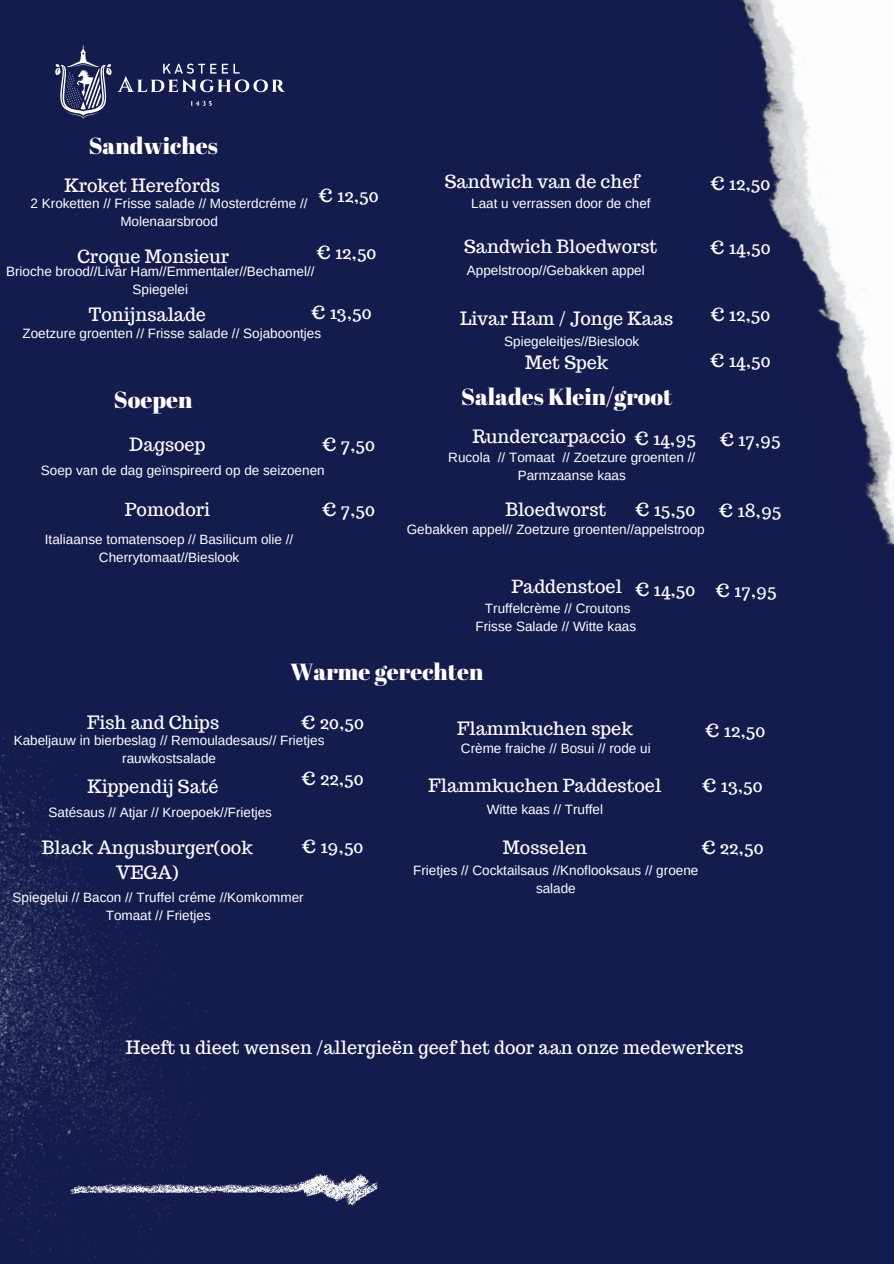
<style>
.page{position:relative;width:894px;height:1264px;background:#fff}
.page>*{position:absolute;margin:0;border:0;box-sizing:border-box;transform-origin:0 0}
.t1{font:23.25px "Abril Fatface";color:#fff}
.t2{font:18px/24.8px "Trocchi";color:#fff;text-align:center}
.t3{font:13.5px/18px "Arimo";color:#fff;text-align:center}
</style>
<div class="page">
<div style="left:0;top:0;width:893px;height:1263px;background:#141b4d"></div>
<svg style="left:55px;top:44px;width:230px;height:74px"></svg>
<svg style="left:306px;top:1174px;width:72px;height:31px"></svg>
<img style="left:0;top:724px;width:306px;height:535px">
<img style="left:742px;top:0;width:151px;height:545px">
<h2 class="t1" style="left:89px;top:130px;width:131px">Sandwiches</h2>
<h2 class="t2" style="left:64px;top:173px;width:157px">Kroket Herefords</h2>
<h2 class="t3" style="left:31px;top:194px;width:278px">2 Kroketten // Frisse salade // Mosterdcréme //<br>Molenaarsbrood</h2>
<p class="t2" style="left:318px;top:183px;width:62px">€ 12,50</p>
<h2 class="t2" style="left:316px;top:240px;width:62px">€ 12,50</h2>
<h2 class="t2" style="left:77px;top:244px;width:153px">Croque Monsieur</h2>
<h2 class="t3" style="left:6px;top:263px;width:310px">Brioche brood//Livar Ham//Emmentaler//Bechamel//</h2>
<h2 class="t3" style="left:132px;top:281px;width:57px">Spiegelei</h2>
<p class="t3" style="left:23px;top:324px;width:300px">Zoetzure groenten // Frisse salade // Sojaboontjes</p>
<h2 class="t2" style="left:311px;top:299px;width:62px">€ 13,50</h2>
<h2 class="t2" style="left:89px;top:301px;width:119px">Tonijnsalade</h2>
<h2 class="t1" style="left:114px;top:383px;width:80px">Soepen</h2>
<h2 class="t2" style="left:129px;top:432px;width:77px">Dagsoep</h2>
<p class="t2" style="left:322px;top:431px;width:54px">€ 7,50</p>
<p class="t3" style="left:41px;top:461px;width:285px">Soep van de dag geïnspireerd op de seizoenen</p>
<h2 class="t2" style="left:125px;top:497px;width:87px">Pomodori</h2>
<h2 class="t2" style="left:322px;top:497px;width:54px">€ 7,50</h2>
<h2 class="t3" style="left:45px;top:530px;width:250px">Italiaanse tomatensoep // Basilicum olie //</h2>
<h2 class="t3" style="left:99px;top:548px;width:142px">Cherrytomaat//Bieslook</h2>
<h1 class="t2" style="left:444px;top:169px;width:196px">Sandwich van de chef</h1>
<h2 class="t3" style="left:471px;top:194px;width:181px">Laat u verrassen door de chef</h2>
<h2 class="t2" style="left:464px;top:233px;width:195px">Sandwich Bloedworst</h2>
<h2 class="t3" style="left:467px;top:261px;width:179px">Appelstroop//Gebakken appel</h2>
<h2 class="t2" style="left:460px;top:305px;width:215px">Livar Ham / Jonge Kaas</h2>
<h2 class="t3" style="left:504px;top:332px;width:136px">Spiegeleitjes//Bieslook</h2>
<p class="t2" style="left:525px;top:350px;width:85px">Met Spek</p>
<h2 class="t2" style="left:709px;top:170px;width:62px">€ 12,50</h2>
<p class="t2" style="left:709px;top:235px;width:62px">€ 14,50</p>
<h2 class="t2" style="left:709px;top:302px;width:62px">€ 12,50</h2>
<p class="t2" style="left:709px;top:348px;width:62px">€ 14,50</p>
<h2 class="t1" style="left:461px;top:380px;width:212px">Salades Klein/groot</h2>
<p class="t2" style="left:472px;top:424px;width:155px">Rundercarpaccio</p>
<p class="t2" style="left:719px;top:427px;width:63px">€ 17,95</p>
<p class="t3" style="left:448px;top:448px;width:248px">Rucola // Tomaat // Zoetzure groenten //<br>Parmzaanse kaas</p>
<h2 class="t2" style="left:505px;top:497px;width:102px">Bloedworst</h2>
<h2 class="t2" style="left:718px;top:498px;width:64px">€ 18,95</h2>
<h2 class="t3" style="left:406px;top:520px;width:299px">Gebakken appel// Zoetzure groenten//appelstroop</h2>
<p class="t2" style="left:634px;top:425px;width:63px">€ 14,95</p>
<p class="t2" style="left:634px;top:497px;width:62px">€ 15,50</p>
<p class="t2" style="left:511px;top:574px;width:112px">Paddenstoel</p>
<p class="t2" style="left:715px;top:578px;width:63px">€ 17,95</p>
<h2 class="t3" style="left:485px;top:599px;width:147px">Truffelcrème // Croutons</h2>
<h1 class="t3" style="left:475px;top:617px;width:162px">Frisse Salade // Witte kaas</h1>
<h1 class="t1" style="left:290px;top:655px;width:195px">Warme gerechten</h1>
<h2 class="t2" style="left:634px;top:577px;width:62px">€ 14,50</h2>
<h2 class="t2" style="left:87px;top:710px;width:133px">Fish and Chips</h2>
<h2 class="t2" style="left:301px;top:710px;width:64px">€ 20,50</h2>
<h2 class="t3" style="left:14px;top:730px;width:312px">Kabeljauw in bierbeslag // Remouladesaus// Frietjes</h2>
<h2 class="t3" style="left:122px;top:748px;width:95px">rauwkostsalade</h2>
<p class="t2" style="left:88px;top:774px;width:133px">Kippendij Saté</p>
<p class="t2" style="left:301px;top:766px;width:64px">€ 22,50</p>
<h2 class="t3" style="left:48px;top:803px;width:225px">Satésaus // Atjar // Kroepoek//Frietjes</h2>
<h2 class="t2" style="left:42px;top:835px;width:212px">Black Angusburger(ook<br>VEGA)</h2>
<h2 class="t2" style="left:301px;top:834px;width:63px">€ 19,50</h2>
<p class="t3" style="left:13px;top:888px;width:292px">Spiegelui // Bacon // Truffel créme //Komkommer<br>Tomaat // Frietjes</p>
<p class="t2" style="left:457px;top:716px;width:177px">Flammkuchen spek</p>
<p class="t2" style="left:704px;top:718px;width:62px">€ 12,50</p>
<h2 class="t3" style="left:461px;top:739px;width:191px">Crème fraiche // Bosui // rode ui</h2>
<h2 class="t2" style="left:428px;top:773px;width:234px">Flammkuchen Paddestoel</h2>
<p class="t2" style="left:701px;top:773px;width:62px">€ 13,50</p>
<p class="t3" style="left:486px;top:800px;width:118px">Witte kaas // Truffel</p>
<h1 class="t2" style="left:503px;top:835px;width:86px">Mosselen</h1>
<p class="t3" style="left:413px;top:861px;width:286px">Frietjes // Cocktailsaus //Knoflooksaus // groene salade</p>
<h2 class="t2" style="left:700px;top:835px;width:64px">€ 22,50</h2>
<h2 class="t2" style="left:126px;top:1034px;width:619px">Heeft u dieet wensen /allergieën geef het door aan onze medewerkers</h2>
</div>
